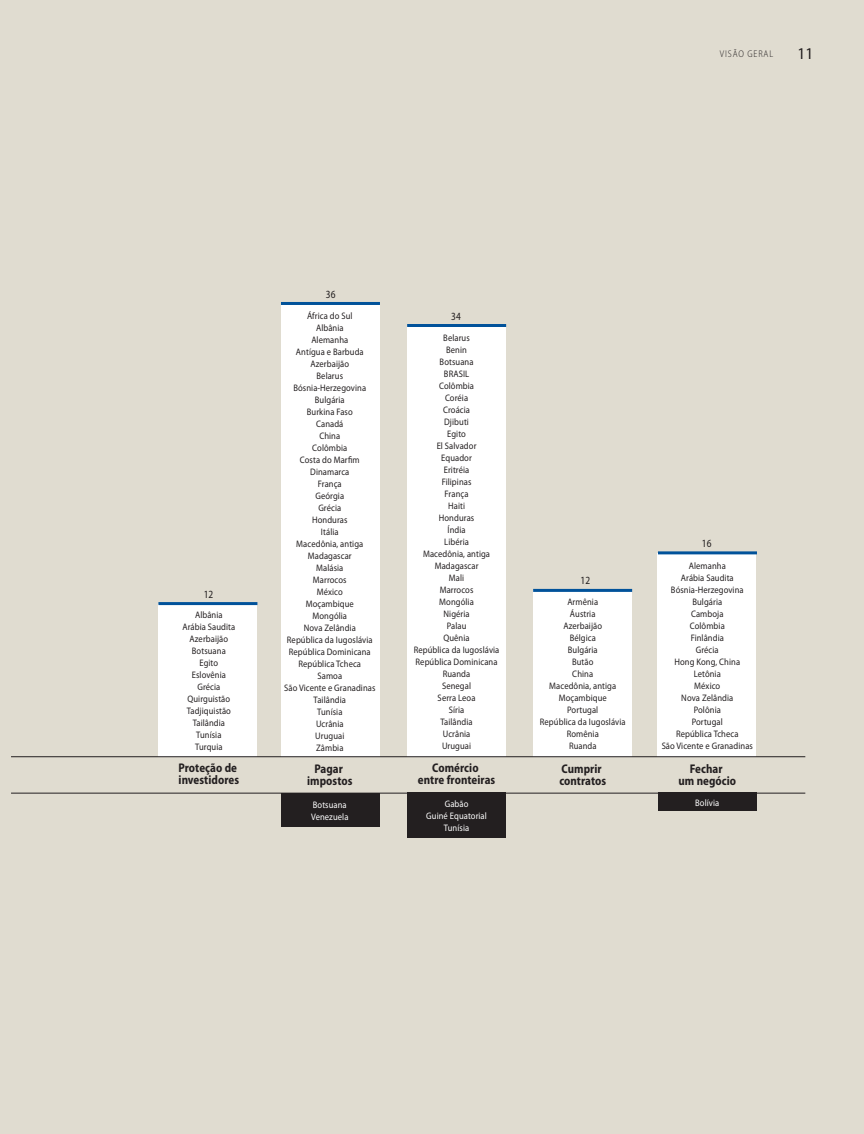
<style>
.page{position:relative;width:864px;height:1134px;background:#e0dcd0}
.page>*{position:absolute;margin:0;border:0;box-sizing:border-box;transform-origin:0 0}
.t1{font:semi-condensed 16.5px "Myriad Pro";color:#231f20}
.t2{font:700 semi-condensed 12.6px/12px "Myriad Pro";letter-spacing:.005em;color:#231f20;text-align:center;scale:.93 1}
.t3{font:semi-condensed 10.95px "Myriad Pro";letter-spacing:.005em;color:#231f20;scale:.91 1}
.t4{font:300 semi-condensed 9.75px "Myriad Pro";letter-spacing:.095em;color:#231f20;scale:.95 1}
.t5{font:9.45px/12px "Myriad Pro";letter-spacing:.01em;color:#231f20;text-align:center;scale:.9 1}
.t6{font:9.45px/12px "Myriad Pro";letter-spacing:.01em;color:#fff;text-align:center;scale:.9 1}
</style>
<div class="page">
<hr style="left:11px;top:793px;width:794px;height:1px;background:#231f20">
<div style="left:407px;top:793px;width:99px;height:45px;background:#231f20"></div>
<div style="left:158px;top:604px;width:99px;height:153px;background:#fff"></div>
<div style="left:407px;top:326px;width:99px;height:431px;background:#fff"></div>
<div style="left:281px;top:304px;width:99px;height:453px;background:#fff"></div>
<div style="left:281px;top:793px;width:99px;height:34px;background:#231f20"></div>
<div style="left:533px;top:591px;width:99px;height:166px;background:#fff"></div>
<div style="left:657px;top:553px;width:99px;height:204px;background:#fff"></div>
<div style="left:658px;top:793px;width:99px;height:18px;background:#231f20"></div>
<hr style="left:158px;top:602px;width:99px;height:3px;background:#01529a">
<hr style="left:407px;top:324px;width:99px;height:3px;background:#01529a">
<hr style="left:281px;top:302px;width:99px;height:3px;background:#01529a">
<hr style="left:533px;top:589px;width:99px;height:3px;background:#01529a">
<hr style="left:658px;top:551px;width:99px;height:3px;background:#01529a">
<hr style="left:11px;top:756px;width:794px;height:1px;background:#231f20">
<p class="t4" style="left:720px;top:50px;width:58px">VISÃO GERAL</p>
<h1 class="t1" style="left:798px;top:47px;width:17px">11</h1>
<h1 class="t1" style="left:795px;top:47px;width:17px">11</h1>
<p class="t3" style="left:204px;top:590px;width:12px">12</p>
<p class="t5" style="left:182px;top:610px;width:60px">Albânia<br>Arábia Saudita<br>Azerbaijão<br>Botsuana<br>Egito<br>Eslovênia<br>Grécia<br>Quirguistão<br>Tadjiquistão<br>Tailândia<br>Tunísia<br>Turquia</p>
<h2 class="t2" style="left:178px;top:763px;width:67px;text-align:left">Proteção de investidores</h2>
<p class="t3" style="left:326px;top:290px;width:12px">36</p>
<p class="t5" style="left:284px;top:311px;width:103px">África do Sul<br>Albânia<br>Alemanha<br>Antígua e Barbuda<br>Azerbaijão<br>Belarus<br>Bósnia-Herzegovina<br>Bulgária<br>Burkina Faso<br>Canadá<br>China<br>Colômbia<br>Costa do Marfim<br>Dinamarca<br>França<br>Geórgia<br>Grécia<br>Honduras<br>Itália<br>Macedônia, antiga<br>Madagascar<br>Malásia<br>Marrocos<br>México<br>Moçambique<br>Mongólia<br>Nova Zelândia<br>República da Iugoslávia<br>República Dominicana<br>República Tcheca<br>Samoa<br>São Vicente e Granadinas<br>Tailândia<br>Tunísia<br>Ucrânia<br>Uruguai<br>Zâmbia</p>
<h2 class="t2" style="left:307px;top:764px;width:50px">Pagar impostos</h2>
<p class="t6" style="left:311px;top:800px;width:43px;text-align:left">Botsuana<br>Venezuela</p>
<p class="t3" style="left:451px;top:312px;width:12px">34</p>
<p class="t5" style="left:414px;top:333px;width:97px">Belarus<br>Benin<br>Botsuana<br>BRASIL<br>Colômbia<br>Coréia<br>Croácia<br>Djibuti<br>Egito<br>El Salvador<br>Equador<br>Eritréia<br>Filipinas<br>França<br>Haiti<br>Honduras<br>Índia<br>Libéria<br>Macedônia, antiga<br>Madagascar<br>Mali<br>Marrocos<br>Mongólia<br>Nigéria<br>Palau<br>Quênia<br>República da Iugoslávia<br>República Dominicana<br>Ruanda<br>Senegal<br>Serra Leoa<br>Síria<br>Tailândia<br>Ucrânia<br>Uruguai</p>
<h2 class="t2" style="left:418px;top:763px;width:85px">Comércio<br>entre fronteiras</h2>
<p class="t6" style="left:426px;top:799px;width:69px">Gabão<br>Guiné Equatorial<br>Tunísia</p>
<p class="t3" style="left:581px;top:577px;width:12px">12</p>
<p class="t5" style="left:540px;top:597px;width:97px">Armênia<br>Áustria<br>Azerbaijão<br>Bélgica<br>Bulgária<br>Butão<br>China<br>Macedônia, antiga<br>Moçambique<br>Portugal<br>República da Iugoslávia<br>Romênia<br>Ruanda</p>
<h2 class="t2" style="left:559px;top:764px;width:52px;text-align:left">Cumprir contratos</h2>
<p class="t3" style="left:702px;top:539px;width:12px">16</p>
<p class="t5" style="left:662px;top:561px;width:103px">Alemanha<br>Arábia Saudita<br>Bósnia-Herzegovina<br>Bulgária<br>Camboja<br>Colômbia<br>Finlândia<br>Grécia<br>Hong Kong, China<br>Letônia<br>México<br>Nova Zelândia<br>Polônia<br>Portugal<br>República Tcheca<br>São Vicente e Granadinas</p>
<h2 class="t2" style="left:678px;top:764px;width:64px">Fechar<br>um negócio</h2>
<p class="t6" style="left:695px;top:798px;width:28px">Bolívia</p>
</div>
